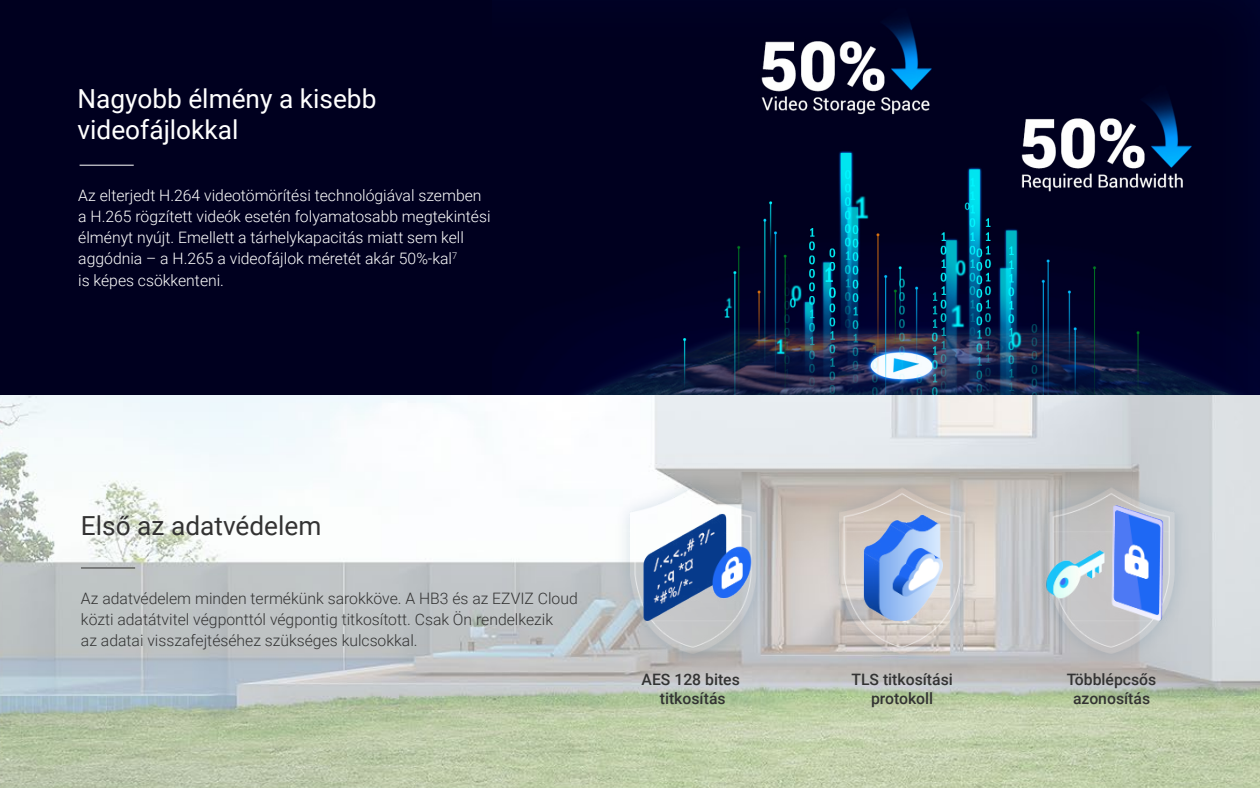
<style>
.page{position:relative;width:1260px;height:788px;background:#fff}
.page>*{position:absolute;margin:0;border:0;box-sizing:border-box;transform-origin:0 0}
.t1{font:26.25px/31.5px "Roboto";color:#fff}
.t2{font:26.25px "Roboto";color:#333}
.t3{font:300 15.75px/21px "Roboto";color:#fff}
.t4{font:300 15.75px/21px "Roboto";color:#333}
.t5{font:500 15.75px/18.9px "Roboto";color:#333;text-align:center}
</style>
<div class="page">
<img style="left:0;top:395px;width:1260px;height:393px">
<img style="left:1035px;top:475px;width:154px;height:191px">
<img style="left:825px;top:475px;width:155px;height:191px">
<img style="left:615px;top:475px;width:155px;height:191px">
<div style="left:0;top:0;width:1260px;height:395px;background:#00001f"></div>
<img style="left:569px;top:0;width:691px;height:395px">
<hr style="left:80px;top:165px;width:54px;height:1px;background:#fff">
<hr style="left:81px;top:567px;width:54px;height:1px;background:#333">
<h1 class="t1" style="left:78px;top:82px;width:300px">Nagyobb élmény a kisebb videofájlokkal</h1>
<p class="t3" style="left:78px;top:185px;width:414px">Az elterjedt H.264 videotömörítési technológiával szemben a H.265 rögzített videók esetén folyamatosabb megtekintési élményt nyújt. Emellett a tárhelykapacitás miatt sem kell aggódnia – a H.265 a videofájlok méretét akár 50%-kal<sup>7<br></sup>is képes csökkenteni.</p>
<h1 class="t2" style="left:81px;top:507px;width:242px">Első az adatvédelem</h1>
<p class="t4" style="left:81px;top:587px;width:498px">Az adatvédelem minden termékünk sarokköve. A HB3 és az EZVIZ Cloud közti adatátvitel végponttól végpontig titkosított. Csak Ön rendelkezik<br>az adatai visszafejtéséhez szükséges kulcsokkal.</p>
<p class="t5" style="left:642px;top:669px;width:100px">AES 128 bites titkosítás</p>
<p class="t5" style="left:851px;top:669px;width:103px">TLS titkosítási protokoll</p>
<p class="t5" style="left:1067px;top:669px;width:91px">Többlépcsős azonosítás</p>
</div>
